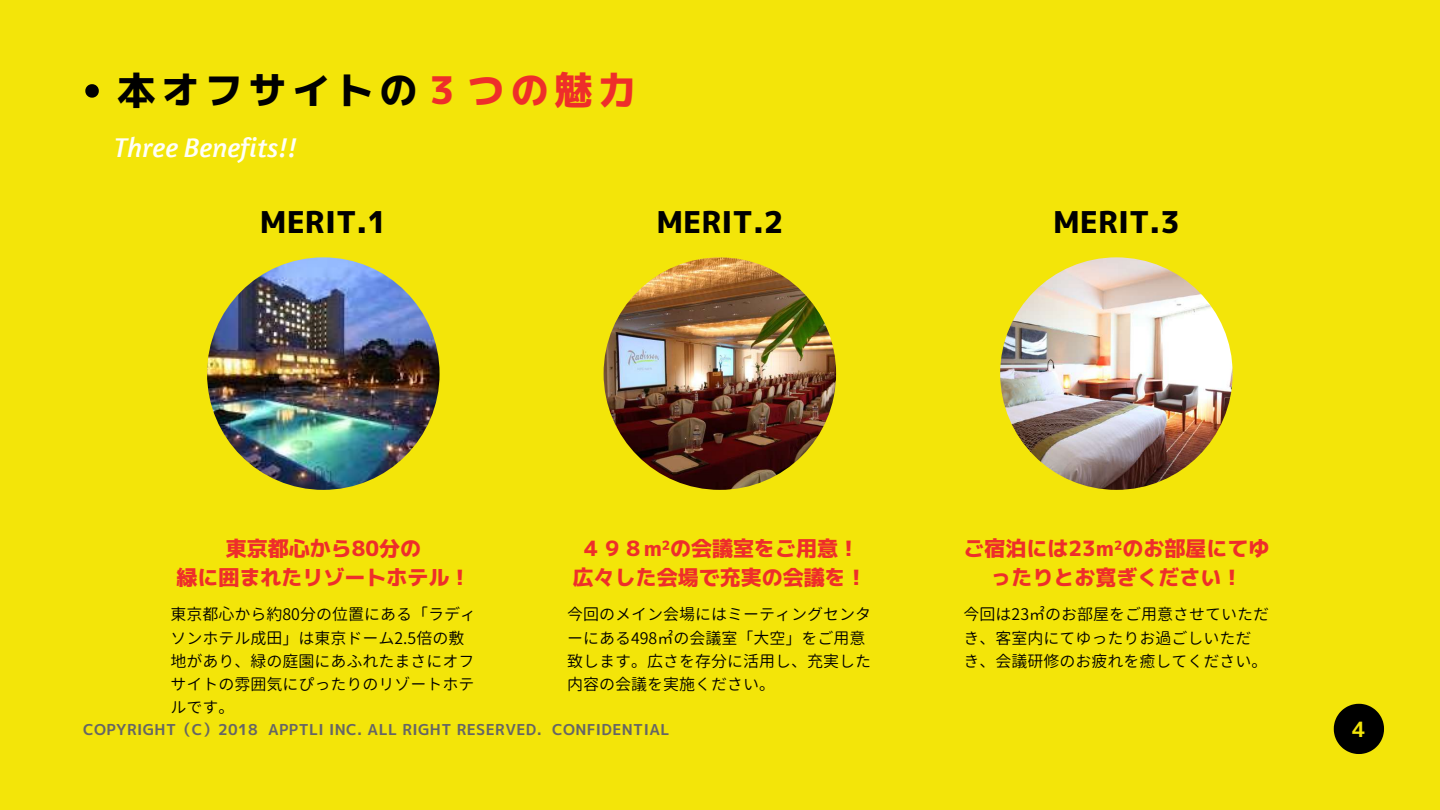
<style>
.page{position:relative;width:1440px;height:810px;background:#f3e509}
.page>*{position:absolute;margin:0;border:0;box-sizing:border-box;transform-origin:0 0}
.t1{font:38px "mplus 1 p heavy";letter-spacing:.15em;color:#000}
.t2{font:30px "mplus 1 p heavy";color:#000}
.t3{font:italic 27.8px "Amaranth";color:#fffff9}
.t4{font:21px/29.2px "mplus 1 p heavy";color:#ee2e2a;text-align:center}
.t5{font:21px "mplus 1 p bold";color:#f3e509}
.t6{font:16px/23.2px "Gen Jyuu Gothic";color:#000}
.t7{font:15px "mplus 1 p bold";letter-spacing:.025em;color:#656565}
.s1{color:#ee2e2a}
</style>
<div class="page">
<svg style="left:85px;top:84px;width:14px;height:14px"></svg>
<img style="left:207px;top:257px;width:233px;height:233px;border-radius:50%">
<img style="left:604px;top:257px;width:232px;height:233px;border-radius:50%">
<img style="left:1000px;top:257px;width:233px;height:233px;border-radius:50%">
<svg style="left:1334px;top:704px;width:50px;height:50px"></svg>
<h1 class="t1" style="left:117px;top:64px;width:520px">本オフサイトの<span class="s1">３つの魅力</span></h1>
<h3 class="t3" style="left:114px;top:130px;width:184px">Three Benefits!!</h3>
<h2 class="t2" style="left:260px;top:200px;width:128px">MERIT.1</h2>
<h2 class="t2" style="left:657px;top:200px;width:128px">MERIT.2</h2>
<h2 class="t2" style="left:1053px;top:200px;width:128px">MERIT.3</h2>
<h3 class="t4" style="left:176px;top:533px;width:296px">東京都心から80分の<br>緑に囲まれたリゾートホテル！</h3>
<p class="t6" style="left:171px;top:603px;width:307px">東京都心から約80分の位置にある「ラディソンホテル成田」は東京ドーム2.5倍の敷地があり、緑の庭園にあふれたまさにオフサイトの雰囲気にぴったりのリゾートホテルです。</p>
<h3 class="t4" style="left:573px;top:533px;width:296px">４９８m²の会議室をご用意！広々した会場で充実の会議を！</h3>
<p class="t6" style="left:567px;top:603px;width:305px">今回のメイン会場にはミーティングセンターにある498㎡の会議室「大空」をご用意致します。広さを存分に活用し、充実した内容の会議を実施ください。</p>
<h3 class="t4" style="left:964px;top:533px;width:307px">ご宿泊には23m²のお部屋にてゆったりとお寛ぎください！</h3>
<p class="t6" style="left:964px;top:603px;width:307px">今回は23㎡のお部屋をご用意させていただき、客室内にてゆったりお過ごしいただき、会議研修のお疲れを癒してください。</p>
<p class="t7" style="left:83px;top:719px;width:588px">COPYRIGHT（C）2018 APPTLI INC. ALL RIGHT RESERVED. CONFIDENTIAL</p>
<h3 class="t5" style="left:1352px;top:715px;width:15px">4</h3>
</div>
